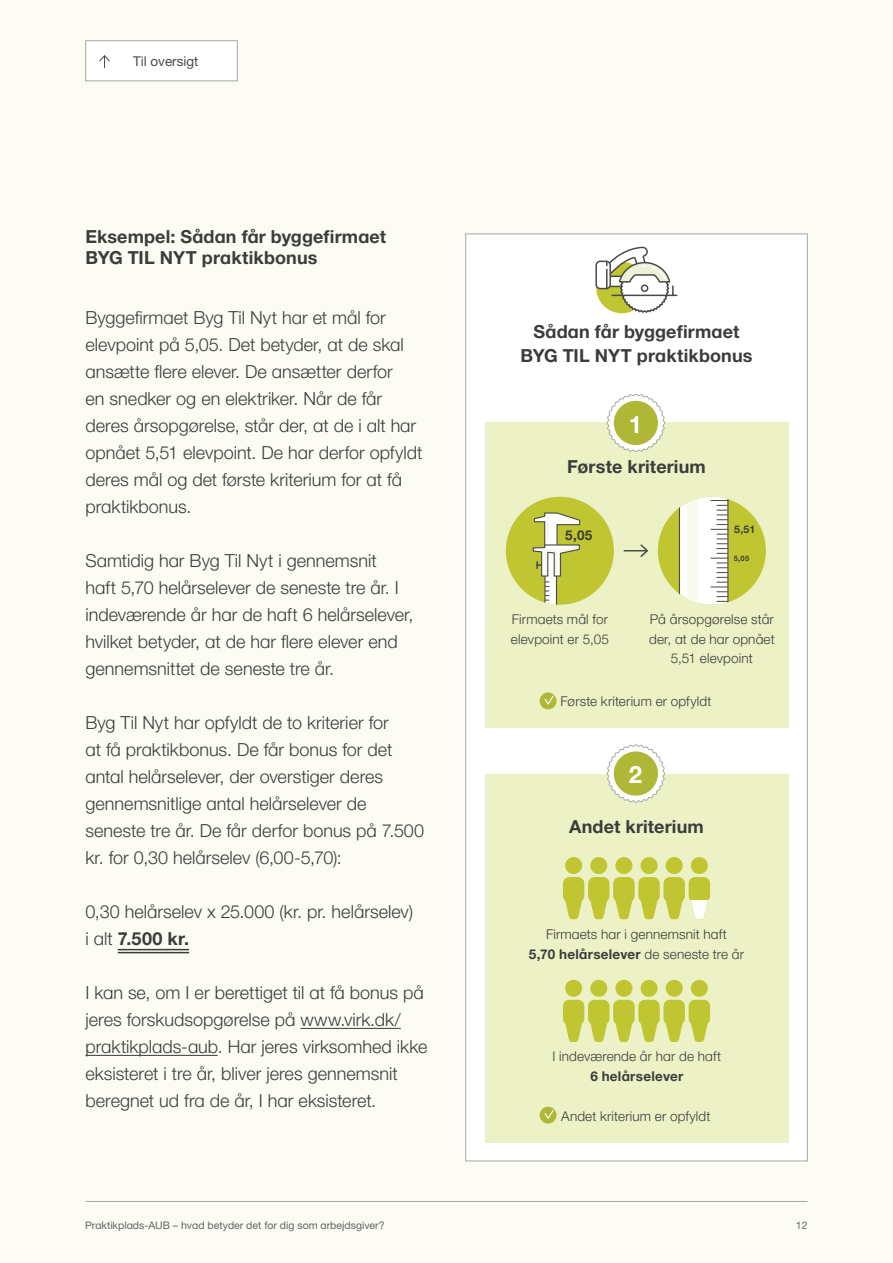
<style>
.page{position:relative;width:893px;height:1263px;background:#fcfcf5}
.page>*{position:absolute;margin:0;border:0;box-sizing:border-box;transform-origin:0 0}
.t1{font:700 24px "Helvetica Neue ATP Body";color:#fff}
.t2{font:300 18px/27px "Helvetica Neue ATP Body";color:#3c3c3b}
.t3{font:700 18px/21px "Helvetica Neue ATP Body";letter-spacing:.01em;color:#3c3c3b}
.t4{font:300 13.5px/19.5px "Helvetica Neue ATP Body";letter-spacing:.01em;color:#3c3c3b;text-align:center}
.t5{font:700 13.5px "Helvetica Neue ATP Body";letter-spacing:.02em;color:#3c3c3b}
.t6{font:13.5px "Helvetica Neue ATP Body";color:#4a4a49}
.t7{font:10.5px "Helvetica Neue ATP Body";color:#646363}
.t8{font:700 10.5px "Helvetica Neue ATP Body";color:#3c3c3b}
.t9{font:700 7.5px "Helvetica Neue ATP Body";color:#3c3c3b}
.s1{font-weight:700}
</style>
<div class="page">
<hr style="left:85px;top:1201px;width:722px;height:1px;background:#a8a8a7">
<hr style="left:118px;top:949px;width:71px;height:1px;background:#3c3c3b">
<hr style="left:118px;top:952px;width:71px;height:1px;background:#3c3c3b">
<hr style="left:300px;top:1028px;width:101px;height:1px;background:#3c3c3b">
<hr style="left:85px;top:1055px;width:133px;height:1px;background:#3c3c3b">
<div style="left:465px;top:234px;width:342px;height:927px;background:#fff;border:1px solid #a8a8a7"></div>
<div style="left:484px;top:423px;width:304px;height:305px;background:#edf1c6"></div>
<div style="left:484px;top:774px;width:304px;height:368px;background:#edf1c6"></div>
<svg style="left:624px;top:544px;width:24px;height:13px"></svg>
<div style="left:658px;top:497px;width:108px;height:108px;background:#c0c632;border-radius:50%"></div>
<svg style="left:679px;top:497px;width:49px;height:108px;background:#ebebe9"></svg>
<div style="left:687px;top:498px;width:11px;height:107px;background:#f8faeb"></div>
<svg style="left:596px;top:262px;width:51px;height:51px"></svg>
<hr style="left:612px;top:295px;width:65px;height:1px;background:#4a4a49">
<div style="left:596px;top:261px;width:14px;height:28px;background:#fff;border-radius:4px"></div>
<div style="left:595px;top:261px;width:16px;height:28px;border:2px solid #4a4a49;border-radius:4px"></div>
<svg style="left:603px;top:247px;width:71px;height:67px"></svg>
<div style="left:565px;top:857px;width:17px;height:17px;background:#c0c632;border-radius:50%"></div>
<div style="left:615px;top:857px;width:17px;height:17px;background:#c0c632;border-radius:50%"></div>
<div style="left:590px;top:857px;width:17px;height:17px;background:#c0c632;border-radius:50%"></div>
<div style="left:640px;top:857px;width:18px;height:17px;background:#c0c632;border-radius:50%"></div>
<div style="left:666px;top:857px;width:17px;height:17px;background:#c0c632;border-radius:50%"></div>
<div style="left:691px;top:857px;width:17px;height:17px;background:#c0c632;border-radius:50%"></div>
<svg style="left:563px;top:877px;width:147px;height:42px"></svg>
<svg style="left:690px;top:900px;width:20px;height:19px"></svg>
<div style="left:565px;top:980px;width:17px;height:17px;background:#c0c632;border-radius:50%"></div>
<div style="left:615px;top:980px;width:17px;height:17px;background:#c0c632;border-radius:50%"></div>
<div style="left:590px;top:980px;width:17px;height:17px;background:#c0c632;border-radius:50%"></div>
<div style="left:640px;top:980px;width:18px;height:17px;background:#c0c632;border-radius:50%"></div>
<div style="left:666px;top:980px;width:17px;height:17px;background:#c0c632;border-radius:50%"></div>
<div style="left:691px;top:980px;width:17px;height:17px;background:#c0c632;border-radius:50%"></div>
<svg style="left:563px;top:1000px;width:147px;height:42px"></svg>
<div style="left:506px;top:497px;width:108px;height:108px;background:#c0c632;border-radius:50%"></div>
<svg style="left:532px;top:512px;width:49px;height:93px"></svg>
<svg style="left:606px;top:393px;width:59px;height:59px"></svg>
<div style="left:613px;top:400px;width:46px;height:46px;background:#afb836;border-radius:50%"></div>
<div style="left:612px;top:399px;width:47px;height:47px;border:2px solid #fff;border-radius:50%"></div>
<svg style="left:606px;top:744px;width:59px;height:59px"></svg>
<div style="left:613px;top:751px;width:46px;height:45px;background:#afb836;border-radius:50%"></div>
<div style="left:612px;top:750px;width:47px;height:47px;border:2px solid #fff;border-radius:50%"></div>
<div style="left:540px;top:692px;width:17px;height:17px;background:#afb836;border-radius:50%"></div>
<svg style="left:544px;top:695px;width:11px;height:10px"></svg>
<div style="left:540px;top:1107px;width:17px;height:16px;background:#afb836;border-radius:50%"></div>
<svg style="left:544px;top:1109px;width:11px;height:10px"></svg>
<div style="left:86px;top:41px;width:151px;height:40px;background:#fff"></div>
<div style="left:85px;top:40px;width:152px;height:41px;border:1px solid #a8a8a7"></div>
<svg style="left:99px;top:55px;width:11px;height:13px"></svg>
<p class="t6" style="left:133px;top:53px;width:67px">Til oversigt</p>
<p class="t3" style="left:85px;top:226px;width:302px">Eksempel: Sådan får byggefirmaet<br>BYG TIL NYT praktikbonus</p>
<p class="t2" style="left:85px;top:304px;width:339px">Byggefirmaet Byg Til Nyt har et mål for elevpoint på 5,05. Det betyder, at de skal ansætte flere elever. De ansætter derfor<br>en snedker og en elektriker. Når de får deres årsopgørelse, står der, at de i alt har opnået 5,51 elevpoint. De har derfor opfyldt deres mål og det første kriterium for at få praktikbonus.</p>
<p class="t2" style="left:85px;top:547px;width:329px">Samtidig har Byg Til Nyt i gennemsnit<br>haft 5,70 helårselever de seneste tre år. I indeværende år har de haft 6 helårselever, hvilket betyder, at de har flere elever end gennemsnittet de seneste tre år.</p>
<p class="t2" style="left:85px;top:709px;width:340px">Byg Til Nyt har opfyldt de to kriterier for<br>at få praktikbonus. De får bonus for det antal helårselever, der overstiger deres gennemsnitlige antal helårselever de seneste tre år. De får derfor bonus på 7.500 kr. for 0,30 helårselev (6,00-5,70):</p>
<p class="t2" style="left:85px;top:898px;width:329px">0,30 helårselev x 25.000 (kr. pr. helårselev) i alt <span class="s1">7.500 kr.</span></p>
<p class="t2" style="left:85px;top:979px;width:343px">I kan se, om I er berettiget til at få bonus på jeres forskudsopgørelse på www.virk.dk/ praktikplads-aub. Har jeres virksomhed ikke eksisteret i tre år, bliver jeres gennemsnit beregnet ud fra de år, I har eksisteret.</p>
<p class="t3" style="left:520px;top:319px;width:234px;line-height:24px;text-align:center">Sådan får byggefirmaet<br>BYG TIL NYT praktikbonus</p>
<h1 class="t1" style="left:629px;top:409px;width:15px">1</h1>
<p class="t3" style="left:567px;top:455px;width:140px">Første kriterium</p>
<p class="t5" style="left:565px;top:527px;width:29px">5,05</p>
<p class="t8" style="left:734px;top:523px;width:23px">5,51</p>
<p class="t9" style="left:734px;top:554px;width:17px">5,05</p>
<p class="t4" style="left:511px;top:609px;width:99px;text-align:left">Firmaets mål for elevpoint er 5,05</p>
<p class="t4" style="left:649px;top:609px;width:127px">På årsopgørelse står der, at de har opnået<br>5,51 elevpoint</p>
<p class="t4" style="left:560px;top:691px;width:153px">Første kriterium er opfyldt</p>
<h1 class="t1" style="left:629px;top:760px;width:15px">2</h1>
<p class="t3" style="left:569px;top:816px;width:136px">Andet kriterium</p>
<p class="t4" style="left:529px;top:924px;width:217px">Firmaets har i gennemsnit haft<br><span class="s1">5,70 helårselever</span> de seneste tre år</p>
<p class="t4" style="left:552px;top:1046px;width:170px">I indeværende år har de haft</p>
<p class="t5" style="left:590px;top:1067px;width:94px">6 helårselever</p>
<p class="t4" style="left:561px;top:1106px;width:151px">Andet kriterium er opfyldt</p>
<p class="t7" style="left:85px;top:1219px;width:301px">Praktikplads-AUB – hvad betyder det for dig som arbejdsgiver?</p>
<p class="t7" style="left:796px;top:1219px;width:13px">12</p>
</div>
